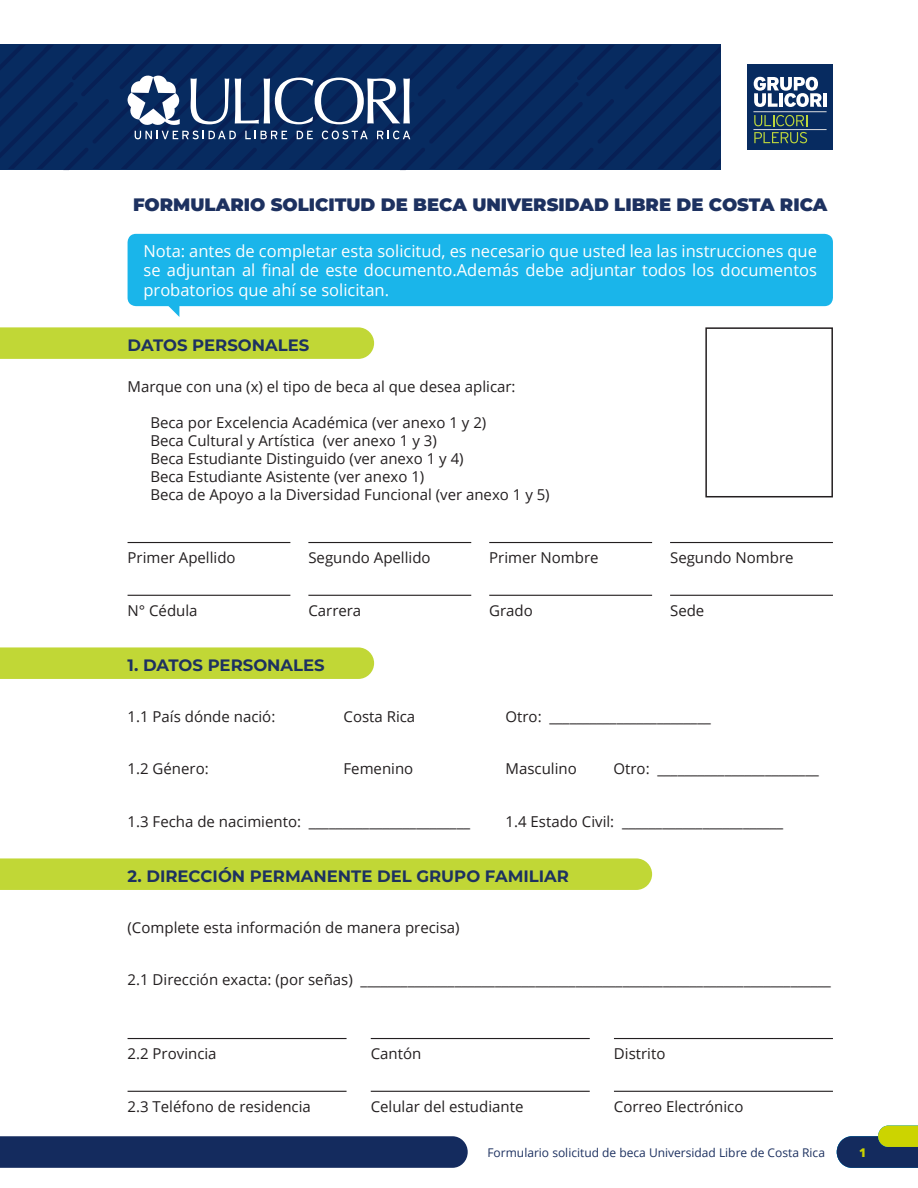
<style>
.page{position:relative;width:918px;height:1188px;background:#fff}
.page>*{position:absolute;margin:0;border:0;box-sizing:border-box;transform-origin:0 0}
.t1{font:900 18px "Montserrat";color:#1d3160}
.t2{font:16.5px/19.8px "Open Sans";color:#fff;text-align:justify}
.t3{font:700 16.5px "Montserrat";color:#1d3160}
.t4{font:15px/18px "Open Sans";color:#231f20}
.t5{font:12px "Open Sans";color:#1d3160}
.t6{font:800 12px "Open Sans";color:#ccd400}
</style>
<div class="page">
<div style="left:0;top:1136px;width:468px;height:32px;background:#142b5e"></div>
<svg style="left:837px;top:1126px;width:81px;height:42px;background:#627362"></svg>
<div style="left:128px;top:234px;width:705px;height:72px;background:#1ab5ea;border-radius:9px"></div>
<svg style="left:168px;top:306px;width:11px;height:11px"></svg>
<div style="left:0;top:327px;width:374px;height:32px;background:#c1d736"></div>
<div style="left:0;top:647px;width:374px;height:32px;background:#c1d736"></div>
<div style="left:0;top:858px;width:652px;height:32px;background:#c1d736"></div>
<hr style="left:128px;top:542px;width:162px;height:1px;background:#231f20">
<hr style="left:128px;top:1038px;width:219px;height:1px;background:#231f20">
<hr style="left:128px;top:595px;width:162px;height:1px;background:#231f20">
<hr style="left:128px;top:1091px;width:219px;height:1px;background:#231f20">
<hr style="left:308px;top:542px;width:163px;height:1px;background:#231f20">
<hr style="left:371px;top:1038px;width:219px;height:1px;background:#231f20">
<hr style="left:308px;top:595px;width:163px;height:1px;background:#231f20">
<hr style="left:371px;top:1091px;width:219px;height:1px;background:#231f20">
<hr style="left:489px;top:542px;width:163px;height:1px;background:#231f20">
<hr style="left:614px;top:1038px;width:219px;height:1px;background:#231f20">
<hr style="left:489px;top:595px;width:163px;height:1px;background:#231f20">
<hr style="left:614px;top:1091px;width:219px;height:1px;background:#231f20">
<hr style="left:670px;top:542px;width:163px;height:1px;background:#231f20">
<hr style="left:670px;top:595px;width:163px;height:1px;background:#231f20">
<div style="left:705px;top:327px;width:128px;height:170px;border:2px solid #231f20"></div>
<div style="left:748px;top:65px;width:85px;height:85px;background:#072b60"></div>
<svg style="left:754px;top:77px;width:68px;height:30px"></svg>
<hr style="left:753px;top:111px;width:74px;height:1px;background:#dddee0">
<hr style="left:753px;top:129px;width:74px;height:1px;background:#dddee0">
<svg style="left:0;top:45px;width:721px;height:125px;background:#143466"></svg>
<hr style="left:779px;top:93px;width:4px;height:14px;background:#fff">
<svg style="left:754px;top:132px;width:53px;height:11px"></svg>
<svg style="left:754px;top:115px;width:53px;height:11px"></svg>
<hr style="left:823px;top:93px;width:4px;height:14px;background:#fff">
<p class="t1" style="left:133px;top:191px;width:696px">FORMULARIO SOLICITUD DE BECA UNIVERSIDAD LIBRE DE COSTA RICA</p>
<p class="t2" style="left:144px;top:240px;width:675px">Nota: antes de completar esta solicitud, es necesario que usted lea las instrucciones que se adjuntan al final de este documento.Además debe adjuntar todos los documentos probatorios que ahí se solicitan.</p>
<p class="t3" style="left:128px;top:333px;width:183px">DATOS PERSONALES</p>
<p class="t4" style="left:128px;top:377px;width:390px">Marque con una (x) el tipo de beca al que desea aplicar:</p>
<p class="t4" style="left:150px;top:413px;width:401px">Beca por Excelencia Académica (ver anexo 1 y 2)<br>Beca Cultural y Artística (ver anexo 1 y 3)<br>Beca Estudiante Distinguido (ver anexo 1 y 4)<br>Beca Estudiante Asistente (ver anexo 1)<br>Beca de Apoyo a la Diversidad Funcional (ver anexo 1 y 5)</p>
<p class="t4" style="left:128px;top:549px;width:110px">Primer Apellido</p>
<p class="t4" style="left:308px;top:549px;width:124px">Segundo Apellido</p>
<p class="t4" style="left:489px;top:549px;width:111px">Primer Nombre</p>
<p class="t4" style="left:128px;top:601px;width:72px">N° Cédula</p>
<p class="t4" style="left:308px;top:601px;width:54px">Carrera</p>
<p class="t4" style="left:489px;top:601px;width:45px">Grado</p>
<p class="t3" style="left:128px;top:653px;width:199px">1. DATOS PERSONALES</p>
<p class="t4" style="left:670px;top:549px;width:125px">Segundo Nombre</p>
<p class="t4" style="left:670px;top:601px;width:36px">Sede</p>
<p class="t4" style="left:128px;top:707px;width:149px">1.1 País dónde nació:</p>
<p class="t4" style="left:344px;top:707px;width:73px">Costa Rica</p>
<p class="t4" style="left:506px;top:707px;width:207px">Otro: ________________________</p>
<p class="t4" style="left:128px;top:760px;width:83px">1.2 Género:</p>
<p class="t4" style="left:344px;top:760px;width:71px">Femenino</p>
<p class="t4" style="left:506px;top:760px;width:73px">Masculino</p>
<p class="t4" style="left:614px;top:760px;width:207px">Otro: ________________________</p>
<p class="t4" style="left:128px;top:812px;width:344px">1.3 Fecha de nacimiento: ________________________</p>
<p class="t4" style="left:506px;top:812px;width:279px">1.4 Estado Civil: ________________________</p>
<p class="t3" style="left:128px;top:864px;width:443px">2. DIRECCIÓN PERMANENTE DEL GRUPO FAMILIAR</p>
<p class="t4" style="left:128px;top:918px;width:334px">(Complete esta información de manera precisa)</p>
<p class="t4" style="left:128px;top:971px;width:705px">2.1 Dirección exacta: (por señas) ______________________________________________________________________</p>
<p class="t4" style="left:128px;top:1045px;width:91px">2.2 Provincia</p>
<p class="t4" style="left:128px;top:1097px;width:185px">2.3 Teléfono de residencia</p>
<p class="t4" style="left:371px;top:1045px;width:52px">Cantón</p>
<p class="t4" style="left:371px;top:1097px;width:154px">Celular del estudiante</p>
<p class="t4" style="left:614px;top:1045px;width:53px">Distrito</p>
<p class="t4" style="left:614px;top:1097px;width:131px">Correo Electrónico</p>
<p class="t5" style="left:487px;top:1144px;width:339px">Formulario solicitud de beca Universidad Libre de Costa Rica</p>
<p class="t6" style="left:859px;top:1143px;width:9px">1</p>
</div>
